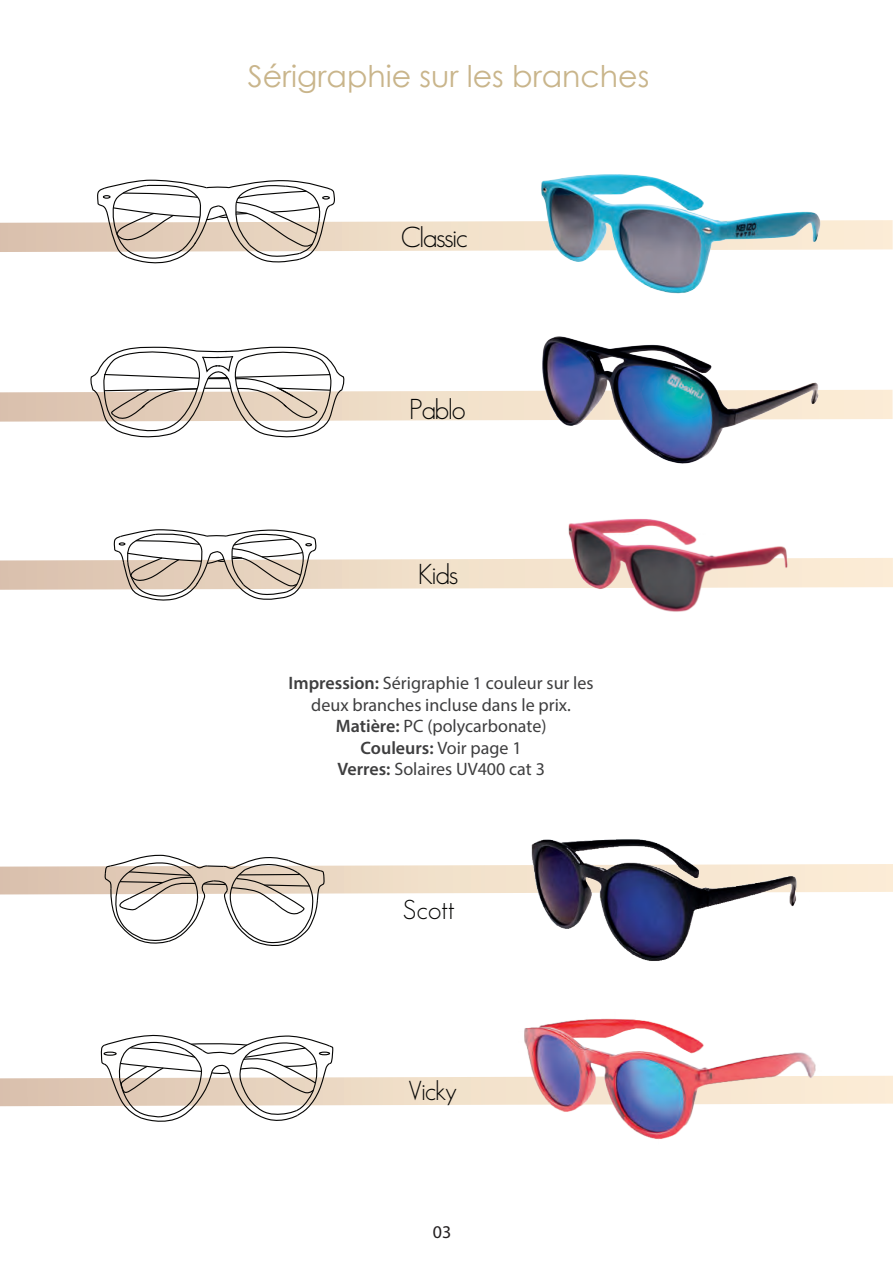
<style>
.page{position:relative;width:893px;height:1263px;background:#fff}
.page>*{position:absolute;margin:0;border:0;box-sizing:border-box;transform-origin:0 0}
.t1{font:30px "Century Gothic";color:#c9b58b}
.t2{font:300 28.2px "Geosans";letter-spacing:-.05em;color:#050504}
.t3{font:300 26.85px "Geosans";letter-spacing:-.025em;color:#050504}
.t4{font:18px/21.6px "Myriad Pro";color:#3e3e3f;text-align:center}
.t5{font:18px "Myriad Pro";color:#231f20}
.s1{font-weight:600}
</style>
<div class="page">
<svg style="left:0;top:179px;width:893px;height:85px"></svg>
<svg style="left:0;top:346px;width:893px;height:92px"></svg>
<svg style="left:0;top:529px;width:893px;height:72px"></svg>
<img style="left:535px;top:174px;width:288px;height:120px">
<img style="left:526px;top:336px;width:306px;height:128px">
<img style="left:556px;top:519px;width:246px;height:93px">
<img style="left:524px;top:1018px;width:162px;height:122px">
<img style="left:531px;top:839px;width:149px;height:122px">
<svg style="left:0;top:1034px;width:893px;height:93px"></svg>
<svg style="left:0;top:854px;width:893px;height:95px"></svg>
<hr style="left:239px;top:874px;width:61px;height:1px;background:#050504">
<h1 class="t1" style="left:248px;top:55px;width:403px">Sérigraphie sur les branches</h1>
<h2 class="t2" style="left:401px;top:221px;width:69px">Classic</h2>
<h2 class="t2" style="left:409px;top:393px;width:58px">Pablo</h2>
<h2 class="t2" style="left:418px;top:558px;width:41px">Kids</h2>
<p class="t4" style="left:289px;top:672px;width:307px"><span class="s1">Impression:</span> Sérigraphie 1 couleur sur les deux branches incluse dans le prix.<br><span class="s1">Matière:</span> PC (polycarbonate)<br><span class="s1">Couleurs:</span> Voir page 1<br><span class="s1">Verres:</span> Solaires UV400 cat 3</p>
<h3 class="t3" style="left:403px;top:895px;width:53px">Scott</h3>
<h3 class="t3" style="left:408px;top:1075px;width:50px">Vicky</h3>
<p class="t5" style="left:433px;top:1221px;width:20px">03</p>
</div>
